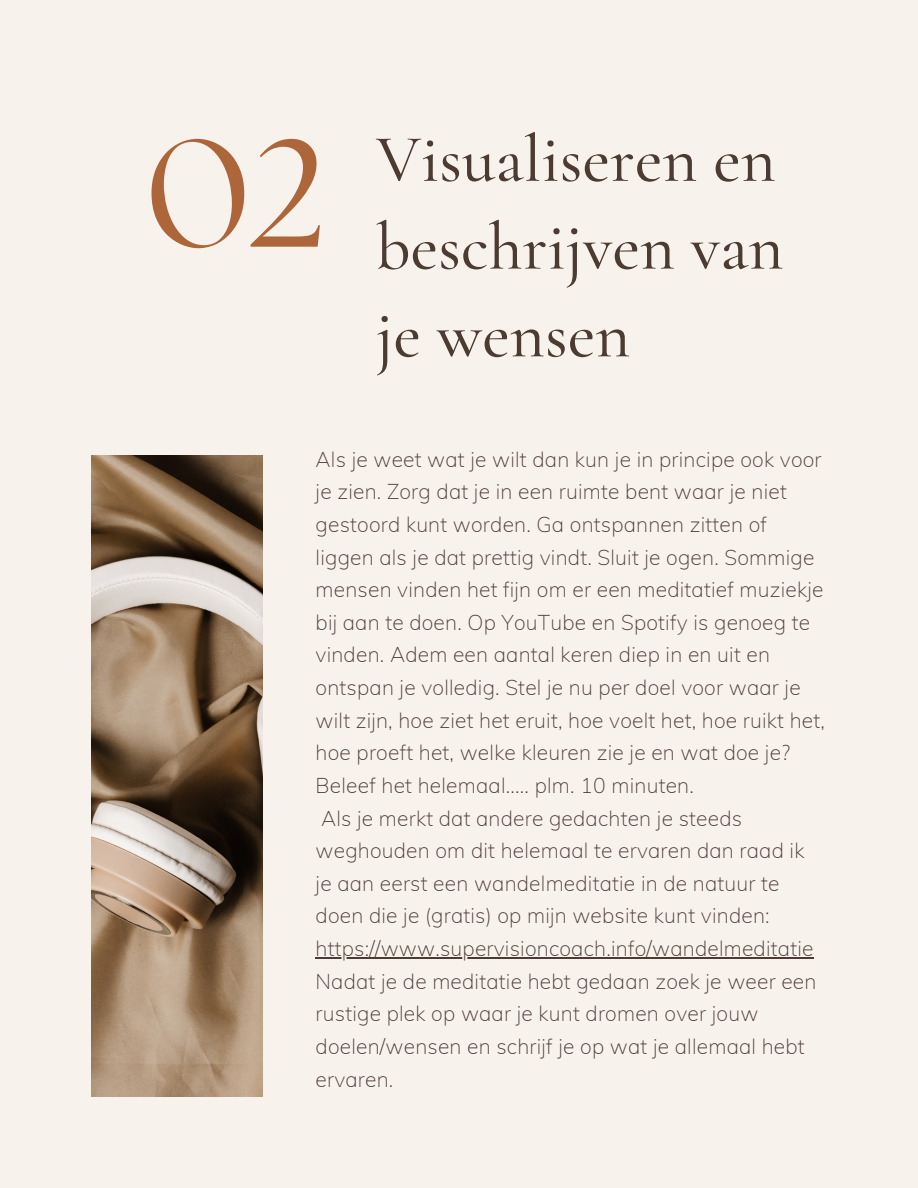
<style>
.page{position:relative;width:918px;height:1188px;background:#f8f2ed}
.page>*{position:absolute;margin:0;border:0;box-sizing:border-box;transform-origin:0 0}
.t1{font:152.55px "The Seasons";color:#ad6639}
.t2{font:500 67.5px/87.8px "Cormorant Garamond";color:#4b3b31;text-align:justify}
.t3{font:200 21px/32.7px "Muli";letter-spacing:.01em;color:#4b3b31}
</style>
<div class="page">
<img style="left:92px;top:455px;width:171px;height:641px">
<hr style="left:316px;top:957px;width:498px;height:1px;background:#4b3b31">
<h1 class="t1" style="left:146px;top:125px;width:181px">02</h1>
<h2 class="t2" style="left:376px;top:116px;width:409px">Visualiseren en beschrijven van je wensen</h2>
<p class="t3" style="left:316px;top:442px;width:511px">Als je weet wat je wilt dan kun je in principe ook voor je zien. Zorg dat je in een ruimte bent waar je niet gestoord kunt worden. Ga ontspannen zitten of liggen als je dat prettig vindt. Sluit je ogen. Sommige mensen vinden het fijn om er een meditatief muziekje bij aan te doen. Op YouTube en Spotify is genoeg te vinden. Adem een aantal keren diep in en uit en ontspan je volledig. Stel je nu per doel voor waar je wilt zijn, hoe ziet het eruit, hoe voelt het, hoe ruikt het, hoe proeft het, welke kleuren zie je en wat doe je?<br>Beleef het helemaal..... plm. 10 minuten.<br>Als je merkt dat andere gedachten je steeds weghouden om dit helemaal te ervaren dan raad ik je aan eerst een wandelmeditatie in de natuur te doen die je (gratis) op mijn website kunt vinden: https://www.supervisioncoach.info/wandelmeditatie Nadat je de meditatie hebt gedaan zoek je weer een rustige plek op waar je kunt dromen over jouw doelen/wensen en schrijf je op wat je allemaal hebt ervaren.</p>
</div>
